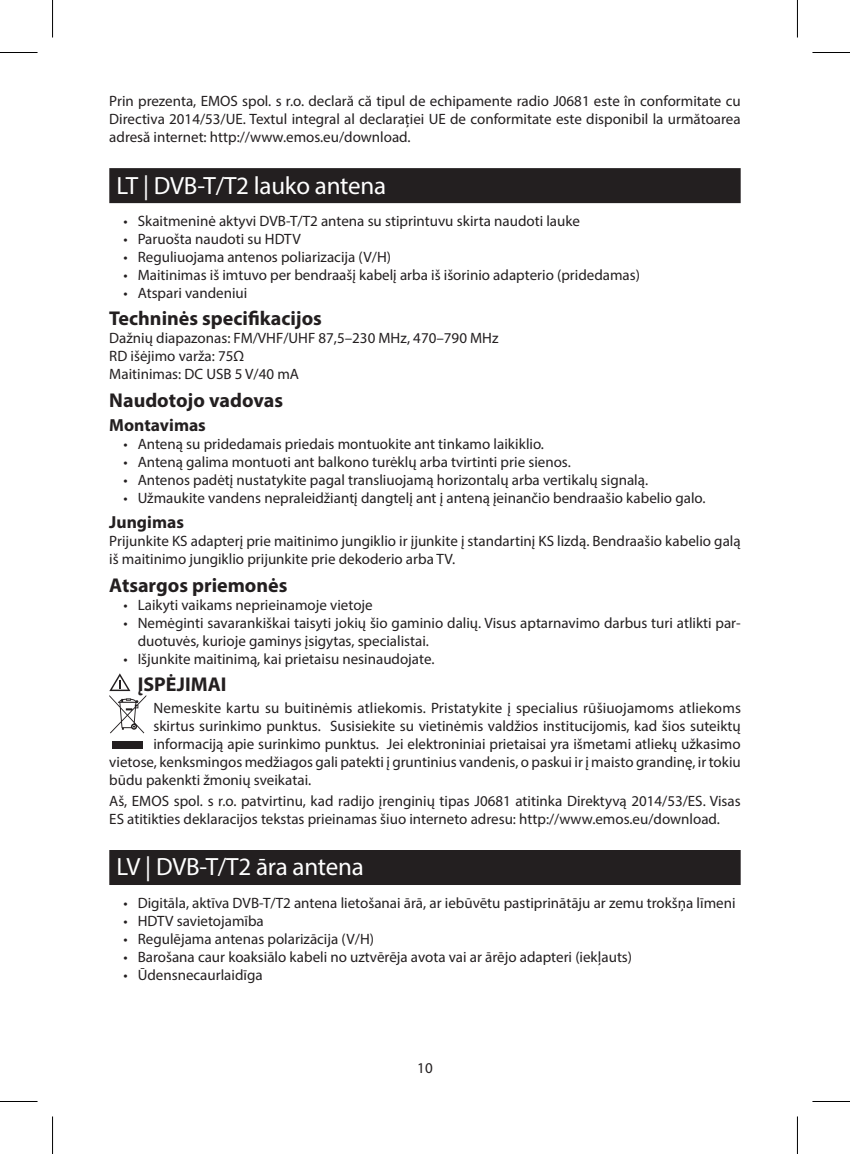
<style>
.page{position:relative;width:850px;height:1154px;background:#fff}
.page>*{position:absolute;margin:0;border:0;box-sizing:border-box;transform-origin:0 0}
.t1{font:25px "Myriad Pro";letter-spacing:-.01em;color:#fff}
.t2{font:700 20px "Myriad Pro";color:#231f20}
.t3{font:700 17.5px "Myriad Pro";color:#231f20}
.t4{font:15px/18px "Myriad Pro";color:#231f20}
</style>
<div class="page">
<div style="left:109px;top:168px;width:631px;height:35px;background:#231f20"></div>
<div style="left:109px;top:850px;width:631px;height:35px;background:#231f20"></div>
<svg style="left:109px;top:673px;width:37px;height:60px"></svg>
<div style="left:112px;top:741px;width:31px;height:8px;background:#231f20"></div>
<hr style="left:0;top:52px;width:38px;height:1px;background:#000">
<hr style="left:812px;top:52px;width:37px;height:1px;background:#000">
<hr style="left:0;top:1101px;width:38px;height:1px;background:#000">
<hr style="left:812px;top:1101px;width:37px;height:1px;background:#000">
<hr style="left:52px;top:0;width:1px;height:38px;background:#000">
<hr style="left:52px;top:1116px;width:1px;height:38px;background:#000">
<hr style="left:796px;top:0;width:1px;height:38px;background:#000">
<hr style="left:796px;top:1116px;width:1px;height:38px;background:#000">
<p class="t4" style="left:109px;top:92px;width:632px;text-align:justify">Prin prezenta, EMOS spol. s r.o. declară că tipul de echipamente radio J0681 este în conformitate cu Directiva 2014/53/UE. Textul integral al declarației UE de conformitate este disponibil la următoarea adresă internet: http://www.emos.eu/download.</p>
<h1 class="t1" style="left:116px;top:170px;width:271px">LT | DVB-T/T2 lauko antena</h1>
<p class="t4" style="left:123px;top:211px;width:458px">• Skaitmeninė aktyvi DVB-T/T2 antena su stiprintuvu skirta naudoti lauke</p>
<p class="t4" style="left:123px;top:229px;width:179px">• Paruošta naudoti su HDTV</p>
<p class="t4" style="left:123px;top:247px;width:269px">• Reguliuojama antenos poliarizacija (V/H)</p>
<p class="t4" style="left:123px;top:265px;width:518px">• Maitinimas iš imtuvo per bendraašį kabelį arba iš išorinio adapterio (pridedamas)</p>
<p class="t4" style="left:123px;top:283px;width:125px">• Atspari vandeniui</p>
<h2 class="t2" style="left:109px;top:305px;width:214px">Techninės specifikacijos</h2>
<p class="t4" style="left:109px;top:329px;width:390px">Dažnių diapazonas: FM/VHF/UHF 87,5–230 MHz, 470–790 MHz<br>RD išėjimo varža: 75Ω<br>Maitinimas: DC USB 5 V/40 mA</p>
<h2 class="t2" style="left:109px;top:387px;width:175px">Naudotojo vadovas</h2>
<p class="t3" style="left:109px;top:414px;width:98px">Montavimas</p>
<p class="t4" style="left:123px;top:435px;width:422px">• Anteną su pridedamais priedais montuokite ant tinkamo laikiklio.</p>
<p class="t4" style="left:123px;top:453px;width:448px">• Anteną galima montuoti ant balkono turėklų arba tvirtinti prie sienos.</p>
<p class="t4" style="left:123px;top:471px;width:526px">• Antenos padėtį nustatykite pagal transliuojamą horizontalų arba vertikalų signalą.</p>
<p class="t4" style="left:123px;top:489px;width:583px">• Užmaukite vandens nepraleidžiantį dangtelį ant į anteną įeinančio bendraašio kabelio galo.</p>
<p class="t3" style="left:109px;top:511px;width:76px">Jungimas</p>
<p class="t4" style="left:109px;top:532px;width:632px">Prijunkite KS adapterį prie maitinimo jungiklio ir įjunkite į standartinį KS lizdą. Bendraašio kabelio galą iš maitinimo jungiklio prijunkite prie dekoderio arba TV.</p>
<h2 class="t2" style="left:109px;top:572px;width:180px">Atsargos priemonės</h2>
<p class="t4" style="left:123px;top:595px;width:251px">• Laikyti vaikams neprieinamoje vietoje</p>
<p class="t4" style="left:138px;top:613px;width:604px;text-indent:-14px">• Nemėginti savarankiškai taisyti jokių šio gaminio dalių. Visus aptarnavimo darbus turi atlikti par&shy;duotuvės, kurioje gaminys įsigytas, specialistai.</p>
<p class="t4" style="left:123px;top:649px;width:312px">• Išjunkite maitinimą, kai prietaisu nesinaudojate.</p>
<h2 class="t2" style="left:138px;top:671px;width:90px">ĮSPĖJIMAI</h2>
<p class="t4" style="left:153px;top:698px;width:588px">Nemeskite kartu su buitinėmis atliekomis. Pristatykite į specialius rūšiuojamoms atliekoms</p>
<p class="t4" style="left:153px;top:716px;width:588px">skirtus surinkimo punktus. Susisiekite su vietinėmis valdžios institucijomis, kad šios suteiktų</p>
<p class="t4" style="left:153px;top:734px;width:588px">informaciją apie surinkimo punktus. Jei elektroniniai prietaisai yra išmetami atliekų užkasimo</p>
<p class="t4" style="left:109px;top:752px;width:632px">vietose, kenksmingos medžiagos gali patekti į gruntinius vandenis, o paskui ir į maisto grandinę, ir tokiu</p>
<p class="t4" style="left:109px;top:770px;width:203px">būdu pakenkti žmonių sveikatai.</p>
<p class="t4" style="left:109px;top:792px;width:632px">Aš, EMOS spol. s r.o. patvirtinu, kad radijo įrenginių tipas J0681 atitinka Direktyvą 2014/53/ES. Visas<br>ES atitikties deklaracijos tekstas prieinamas šiuo interneto adresu: http://www.emos.eu/download.</p>
<h1 class="t1" style="left:116px;top:852px;width:249px">LV | DVB-T/T2 āra antena</h1>
<p class="t4" style="left:123px;top:893px;width:613px">• Digitāla, aktīva DVB-T/T2 antena lietošanai ārā, ar iebūvētu pastiprinātāju ar zemu trokšņa līmeni</p>
<p class="t4" style="left:123px;top:911px;width:142px">• HDTV savietojamība</p>
<p class="t4" style="left:123px;top:929px;width:252px">• Regulējama antenas polarizācija (V/H)</p>
<p class="t4" style="left:123px;top:947px;width:510px">• Barošana caur koaksiālo kabeli no uztvērēja avota vai ar ārējo adapteri (iekļauts)</p>
<p class="t4" style="left:123px;top:965px;width:141px">• Ūdensnecaurlaidīga</p>
<p class="t4" style="left:417px;top:1059px;width:17px">10</p>
</div>
